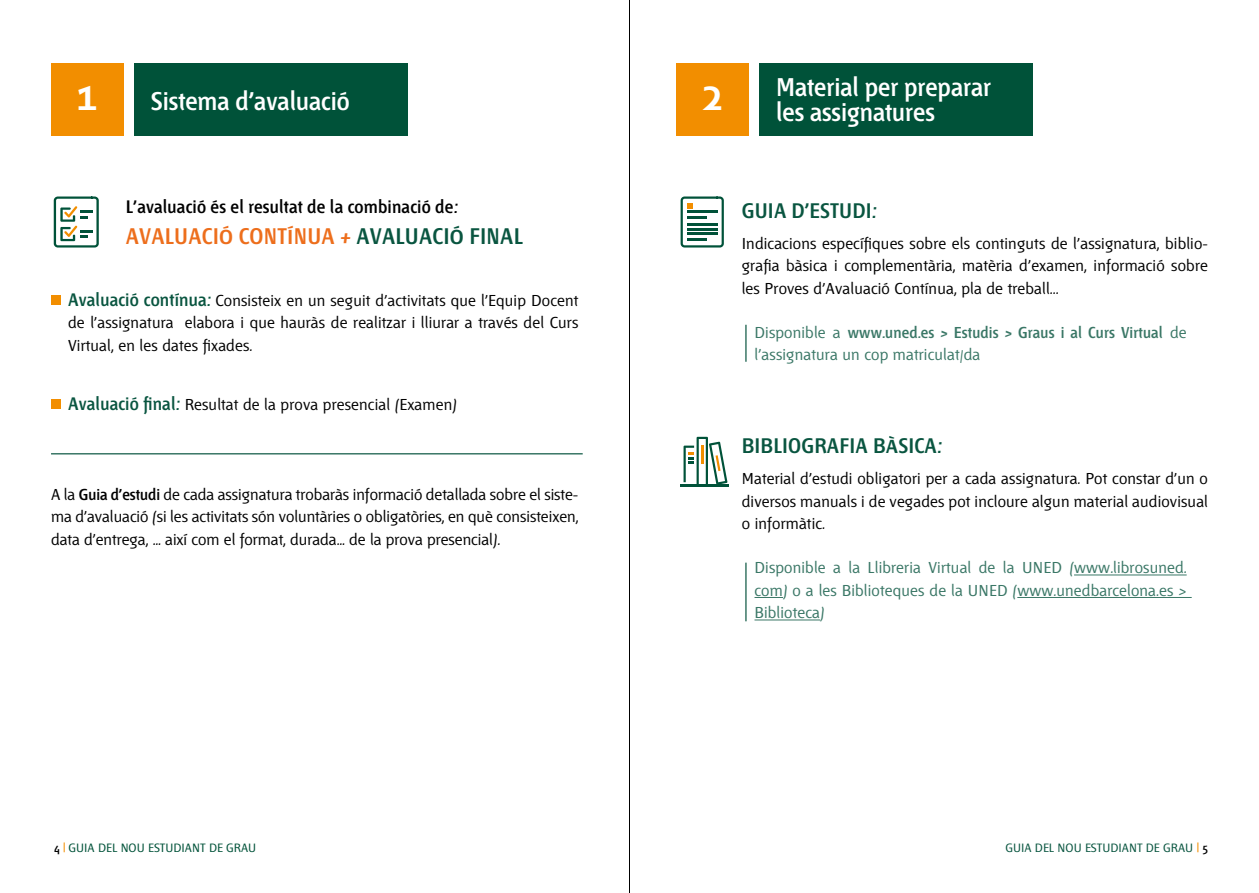
<style>
.page{position:relative;width:1259px;height:893px;background:#fff}
.page>*{position:absolute;margin:0;border:0;box-sizing:border-box;transform-origin:0 0}
.t1{font:600 45px "Fontana ND Cc Os F";color:#fff}
.t2{font:600 25.5px/25.5px "Fontana ND Cc Os F";color:#fff}
.t3{font:600 22.5px "Fontana ND Cc Os F";letter-spacing:.01em;color:#ed6e1c}
.t4{font:600 21px "Fontana ND Cc Os F";letter-spacing:.01em;color:#095540}
.t5{font:600 18px "Fontana ND Cc Os F";letter-spacing:.01em;color:#000}
.t6{font:15.75px/22.5px "Fontana ND Aa Os F";letter-spacing:.01em;color:#000;text-align:justify}
.t7{font:15.75px/22.5px "Fontana ND Aa Os F";letter-spacing:.01em;color:#3a7766;text-align:justify}
.t8{font:600 15.75px "Fontana ND Cc Os F";letter-spacing:.01em;color:#3a7766}
.t9{font:12px "Fontana ND Aa Os F";color:#005239}
.t10{font:12px "Fontana ND Aa Os F";color:#095540}
.s1{font-size:45px}
.s2{color:#095540}
.s3{font-family:"Fontana ND Cc Os F";font-weight:600;font-size:18px;color:#095540}
.s4{font-family:"Fontana ND Cc Os F";font-weight:600}
.s5{font-family:"Fontana ND Aa Os F";font-weight:400}
.s6{font-family:"Fontana ND Cc Os F";font-weight:600;color:#000}
.s7{font-family:"Fontana ND Cc Os F";font-weight:600;color:#f28e00}
</style>
<div class="page">
<hr style="left:629px;top:0;width:1px;height:893px;background:#000">
<div style="left:51px;top:295px;width:10px;height:10px;background:#f28e00"></div>
<div style="left:51px;top:399px;width:10px;height:9px;background:#f28e00"></div>
<svg style="left:54px;top:196px;width:45px;height:52px"></svg>
<hr style="left:51px;top:453px;width:532px;height:1px;background:#3a7766">
<div style="left:134px;top:64px;width:273px;height:72px;background:#005239"></div>
<div style="left:51px;top:64px;width:72px;height:72px;background:#f28e00"></div>
<hr style="left:1074px;top:575px;width:112px;height:1px;background:#3a7766">
<svg style="left:754px;top:597px;width:29px;height:1px"></svg>
<hr style="left:1017px;top:597px;width:174px;height:1px;background:#3a7766">
<hr style="left:754px;top:620px;width:66px;height:1px;background:#3a7766">
<svg style="left:680px;top:196px;width:44px;height:52px"></svg>
<hr style="left:687px;top:228px;width:31px;height:2px;background:#005239">
<hr style="left:687px;top:224px;width:31px;height:2px;background:#005239">
<hr style="left:687px;top:233px;width:31px;height:2px;background:#005239">
<hr style="left:687px;top:238px;width:20px;height:2px;background:#005239">
<svg style="left:683px;top:437px;width:44px;height:48px"></svg>
<hr style="left:680px;top:485px;width:49px;height:2px;background:#005239">
<div style="left:759px;top:64px;width:273px;height:72px;background:#005239"></div>
<div style="left:676px;top:64px;width:72px;height:72px;background:#f28e00"></div>
<hr style="left:745px;top:563px;width:1px;height:58px;background:#3a7766">
<hr style="left:745px;top:325px;width:1px;height:37px;background:#3a7766">
<h2 class="t2" style="left:77px;top:90px;width:274px"><span class="s1">1</span> Sistema d’avaluació</h2>
<p class="t5" style="left:126px;top:199px;width:334px">L’avaluació és el resultat de la combinació de:</p>
<h3 class="t3" style="left:126px;top:226px;width:398px">AVALUACIÓ CONTÍNUA + <span class="s2">AVALUACIÓ FINAL</span></h3>
<p class="t6" style="left:68px;top:290px;width:512px"><span class="s3">Avaluació contínua:</span> Consisteix en un seguit d’activitats que l’Equip Docent de l’assignatura elabora i que hauràs de realitzar i lliurar a través del Curs Virtual, en les dates fixades.</p>
<p class="t6" style="left:68px;top:394px;width:390px"><span class="s3">Avaluació final:</span> Resultat de la prova presencial (Examen)</p>
<p class="t6" style="left:51px;top:484px;width:529px">A la <span class="s4">Guia d’estudi</span> de cada assignatura trobaràs informació detallada sobre el siste&shy;ma d’avaluació (si les activitats són voluntàries o obligatòries, en què consisteixen, data d’entrega, ... així com el format, durada... de la prova presencial).</p>
<h1 class="t1" style="left:702px;top:73px;width:22px">2</h1>
<h2 class="t2" style="left:776px;top:75px;width:216px">Material per preparar les assignatures</h2>
<h3 class="t4" style="left:742px;top:201px;width:136px">GUIA D’ESTUDI:</h3>
<p class="t6" style="left:742px;top:233px;width:468px">Indicacions específiques sobre els continguts de l’assignatura, biblio&shy;grafia bàsica i complementària, matèria d’examen, informació sobre les Proves d’Avaluació Contínua, pla de treball...</p>
<p class="t8" style="left:754px;top:325px;width:434px"><span class="s5">Disponible a</span> www.uned.es &gt; Estudis &gt; Graus i al Curs Virtual <span class="s5">de</span></p>
<p class="t7" style="left:754px;top:345px;width:227px">l’assignatura un cop matriculat/da</p>
<h3 class="t4" style="left:742px;top:436px;width:202px">BIBLIOGRAFIA BÀSICA:</h3>
<p class="t6" style="left:742px;top:469px;width:468px">Material d’estudi obligatori per a cada assignatura. Pot constar d’un o diversos manuals i de vegades pot incloure algun material audiovisual o informàtic.</p>
<p class="t7" style="left:754px;top:558px;width:434px">Disponible a la Llibreria Virtual de la UNED (www.librosuned. com) o a les Biblioteques de la UNED (www.unedbarcelona.es &gt; Biblioteca)</p>
<p class="t9" style="left:54px;top:842px;width:203px"><span class="s6">4</span> <span class="s7">|</span> GUIA DEL NOU ESTUDIANT DE GRAU</p>
<p class="t10" style="left:1005px;top:842px;width:204px">GUIA DEL NOU ESTUDIANT DE GRAU <span class="s7">|</span> <span class="s6">5</span></p>
</div>
